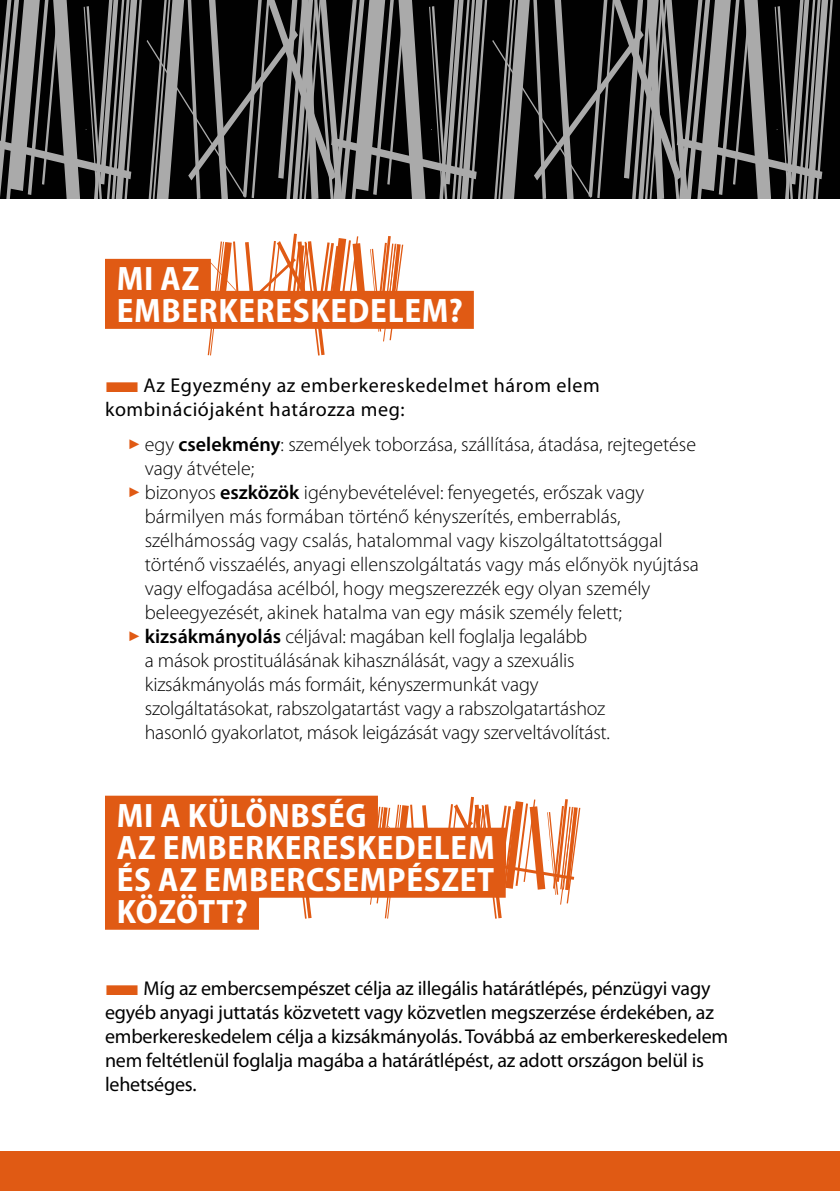
<style>
.page{position:relative;width:840px;height:1191px;background:#fff}
.page>*{position:absolute;margin:0;border:0;box-sizing:border-box;transform-origin:0 0}
.t1{font:700 semi-condensed 34px/32px "Myriad Pro";letter-spacing:.02em;color:#fff}
.t2{font:300 20px/24px "Myriad Pro";color:#000}
.t3{font:20px/24px "Myriad Pro";letter-spacing:-.01em;color:#000}
.t4{font:20px/24px "Myriad Pro";letter-spacing:.03em;color:#000}
.s1{color:#e05a14}
.s2{font-weight:600}
</style>
<div class="page">
<svg style="left:259px;top:797px;width:321px;height:121px"></svg>
<div style="left:105px;top:795px;width:273px;height:38px;background:#e05a14"></div>
<div style="left:105px;top:827px;width:400px;height:38px;background:#e05a14"></div>
<div style="left:105px;top:859px;width:400px;height:38px;background:#e05a14"></div>
<div style="left:105px;top:891px;width:154px;height:38px;background:#e05a14"></div>
<div style="left:0;top:1151px;width:839px;height:40px;background:#e05a14"></div>
<svg style="left:0;top:0;width:832px;height:355px"></svg>
<div style="left:105px;top:259px;width:106px;height:38px;background:#e05a14"></div>
<div style="left:105px;top:291px;width:368px;height:38px;background:#e05a14"></div>
<h1 class="t1" style="left:117px;top:262px;width:347px">MI AZ<br>EMBERKERESKEDELEM?</h1>
<p class="t4" style="left:105px;top:373px;width:496px"><span class="s1">■</span>Az Egyezmény az emberkereskedelmet három elem kombinációjaként határozza meg:</p>
<p class="t2" style="left:145px;top:432px;width:552px;text-indent:-17px"><span class="s1">✓</span> egy <span class="s2">cselekmény</span>: személyek toborzása, szállítása, átadása, rejtegetése vagy átvétele;</p>
<p class="t2" style="left:145px;top:480px;width:555px;text-indent:-17px"><span class="s1">✓</span> bizonyos <span class="s2">eszközök</span> igénybevételével: fenyegetés, erőszak vagy bármilyen más formában történő kényszerítés, emberrablás, szélhámosság vagy csalás, hatalommal vagy kiszolgáltatottsággal történő visszaélés, anyagi ellenszolgáltatás vagy más előnyök nyújtása vagy elfogadása acélból, hogy megszerezzék egy olyan személy beleegyezését, akinek hatalma van egy másik személy felett;</p>
<p class="t2" style="left:145px;top:624px;width:466px;text-indent:-17px"><span class="s1">✓</span> <span class="s2">kizsákmányolás</span> céljával: magában kell foglalja legalább<br>a mások prostituálásának kihasználását, vagy a szexuális kizsákmányolás más formáit, kényszermunkát vagy szolgáltatásokat, rabszolgatartást vagy a rabszolgatartáshoz hasonló gyakorlatot, mások leigázását vagy szerveltávolítást.</p>
<h1 class="t1" style="left:117px;top:798px;width:379px">MI A KÜLÖNBSÉG<br>AZ EMBERKERESKEDELEM<br>ÉS AZ EMBERCSEMPÉSZET<br>KÖZÖTT?</h1>
<p class="t3" style="left:105px;top:975px;width:624px"><span class="s1">■</span>Míg az embercsempészet célja az illegális határátlépés, pénzügyi vagy egyéb anyagi juttatás közvetett vagy közvetlen megszerzése érdekében, az emberkereskedelem célja a kizsákmányolás. Továbbá az emberkereskedelem nem feltétlenül foglalja magába a határátlépést, az adott országon belül is lehetséges.</p>
</div>
